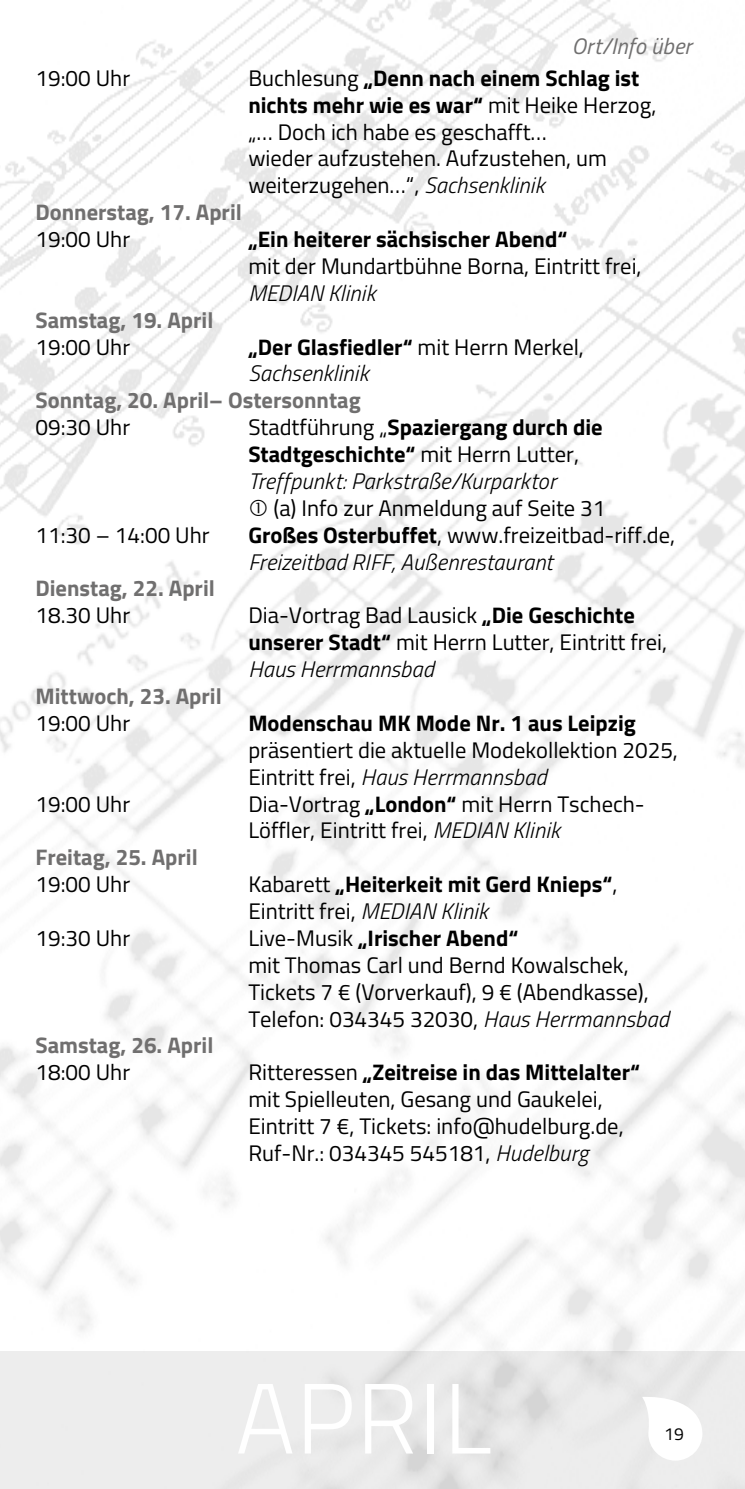
<style>
.page{position:relative;width:745px;height:1489px;background:#fff}
.page>*{position:absolute;margin:0;border:0;box-sizing:border-box;transform-origin:0 0}
.t1{font:300 100px "Titillium Web";letter-spacing:.01em;color:#fff}
.t2{font:22.5px/26.8px "Titillium Web";color:#000}
.t3{font:700 22.5px/26.8px "Titillium Web";color:#000}
.t4{font:700 22.5px "Titillium Web";color:#706f6f}
.t5{font:italic 300 22.5px/26.8px "Titillium Web";letter-spacing:.01em;color:#000}
.t6{font:italic 22.5px "Titillium Web";letter-spacing:.01em;color:#706f6f}
.t7{font:17.5px "Titillium Web";color:#000}
.s1{font-weight:700}
.s2{font-weight:300;font-style:italic}
.s3{font-weight:400}
.s4{font-weight:700;font-style:normal}
.s5{font-weight:400;font-style:normal}
</style>
<div class="page">
<img style="left:0;top:0;width:744px;height:1350px">
<div style="left:0;top:1350px;width:744px;height:138px;background:#ededed"></div>
<svg style="left:642px;top:1393px;width:60px;height:67px"></svg>
<svg style="left:250px;top:499px;width:16px;height:17px"></svg>
<p class="t6" style="left:571px;top:29px;width:121px">Ort/Info über</p>
<p class="t2" style="left:35px;top:63px;width:96px">19:00 Uhr</p>
<p class="t2" style="left:248px;top:63px;width:409px">Buchlesung <span class="s1">„Denn nach einem Schlag ist nichts mehr wie es war“</span> mit Heike Herzog, „… Doch ich habe es geschafft…<br>wieder aufzustehen. Aufzustehen, um weiterzugehen…“, <span class="s2">Sachsenklinik</span></p>
<p class="t4" style="left:35px;top:195px;width:208px">Donnerstag, 17. April</p>
<p class="t2" style="left:35px;top:225px;width:96px">19:00 Uhr</p>
<p class="t3" style="left:248px;top:225px;width:320px">„Ein heiterer sächsischer Abend“</p>
<p class="t2" style="left:248px;top:251px;width:394px">mit der Mundartbühne Borna, Eintritt frei,</p>
<p class="t5" style="left:248px;top:278px;width:129px">MEDIAN Klinik</p>
<p class="t4" style="left:35px;top:302px;width:179px">Samstag, 19. April</p>
<p class="t2" style="left:35px;top:332px;width:96px">19:00 Uhr</p>
<p class="t3" style="left:248px;top:332px;width:337px">„Der Glasfiedler“ <span class="s3">mit Herrn Merkel,<br></span><span class="s2">Sachsenklinik</span></p>
<p class="t4" style="left:35px;top:383px;width:326px">Sonntag, 20. April– Ostersonntag</p>
<p class="t2" style="left:35px;top:413px;width:96px">09:30 Uhr</p>
<p class="t3" style="left:248px;top:413px;width:356px"><span class="s3">Stadtführung „</span>Spaziergang durch die<br>Stadtgeschichte“ <span class="s3">mit Herrn Lutter,<br></span><span class="s2">Treffpunkt: Parkstraße/Kurparktor</span></p>
<p class="t2" style="left:273px;top:493px;width:333px">(a) Info zur Anmeldung auf Seite 31</p>
<p class="t2" style="left:35px;top:520px;width:175px">11:30 – 14:00 Uhr</p>
<p class="t5" style="left:248px;top:520px;width:428px"><span class="s4">Großes Osterbuffet</span><span class="s5">, www.freizeitbad-riff.de,<br></span>Freizeitbad RIFF, Außenrestaurant</p>
<p class="t4" style="left:35px;top:571px;width:181px">Dienstag, 22. April</p>
<p class="t2" style="left:35px;top:601px;width:96px">18.30 Uhr</p>
<p class="t2" style="left:248px;top:601px;width:420px">Dia-Vortrag Bad Lausick <span class="s1">„Die Geschichte unserer Stadt“</span> mit Herrn Lutter, Eintritt frei,<br><span class="s2">Haus Herrmannsbad</span></p>
<p class="t4" style="left:35px;top:679px;width:188px">Mittwoch, 23. April</p>
<p class="t2" style="left:35px;top:708px;width:96px">19:00 Uhr</p>
<p class="t3" style="left:248px;top:708px;width:389px">Modenschau MK Mode Nr. 1 aus Leipzig</p>
<p class="t2" style="left:248px;top:735px;width:431px">präsentiert die aktuelle Modekollektion 2025,<br>Eintritt frei, <span class="s2">Haus Herrmannsbad</span></p>
<p class="t2" style="left:35px;top:789px;width:96px">19:00 Uhr</p>
<p class="t2" style="left:248px;top:789px;width:398px">Dia-Vortrag <span class="s1">„London“</span> mit Herrn Tschech-<br>Löffler, Eintritt frei, <span class="s2">MEDIAN Klinik</span></p>
<p class="t4" style="left:35px;top:840px;width:164px">Freitag, 25. April</p>
<p class="t2" style="left:35px;top:869px;width:96px">19:00 Uhr</p>
<p class="t3" style="left:248px;top:869px;width:370px"><span class="s3">Kabarett</span> „Heiterkeit mit Gerd Knieps“<span class="s3">,<br>Eintritt frei,</span> <span class="s2">MEDIAN Klinik</span></p>
<p class="t2" style="left:35px;top:923px;width:96px">19:30 Uhr</p>
<p class="t2" style="left:248px;top:923px;width:422px">Live-Musik <span class="s1">„Irischer Abend“<br></span>mit Thomas Carl und Bernd Kowalschek, Tickets 7 € (Vorverkauf), 9 € (Abendkasse), Telefon: 034345 32030, <span class="s2">Haus Herrmannsbad</span></p>
<p class="t4" style="left:35px;top:1028px;width:179px">Samstag, 26. April</p>
<p class="t2" style="left:35px;top:1057px;width:96px">18:00 Uhr</p>
<p class="t2" style="left:248px;top:1057px;width:393px">Ritteressen <span class="s1">„Zeitreise in das Mittelalter“ </span>mit Spielleuten, Gesang und Gaukelei, Eintritt 7 €, Tickets: info@hudelburg.de, Ruf-Nr.: 034345 545181, <span class="s2">Hudelburg</span></p>
<h1 class="t1" style="left:235px;top:1345px;width:257px">APRIL</h1>
<p class="t7" style="left:663px;top:1420px;width:21px">19</p>
</div>
